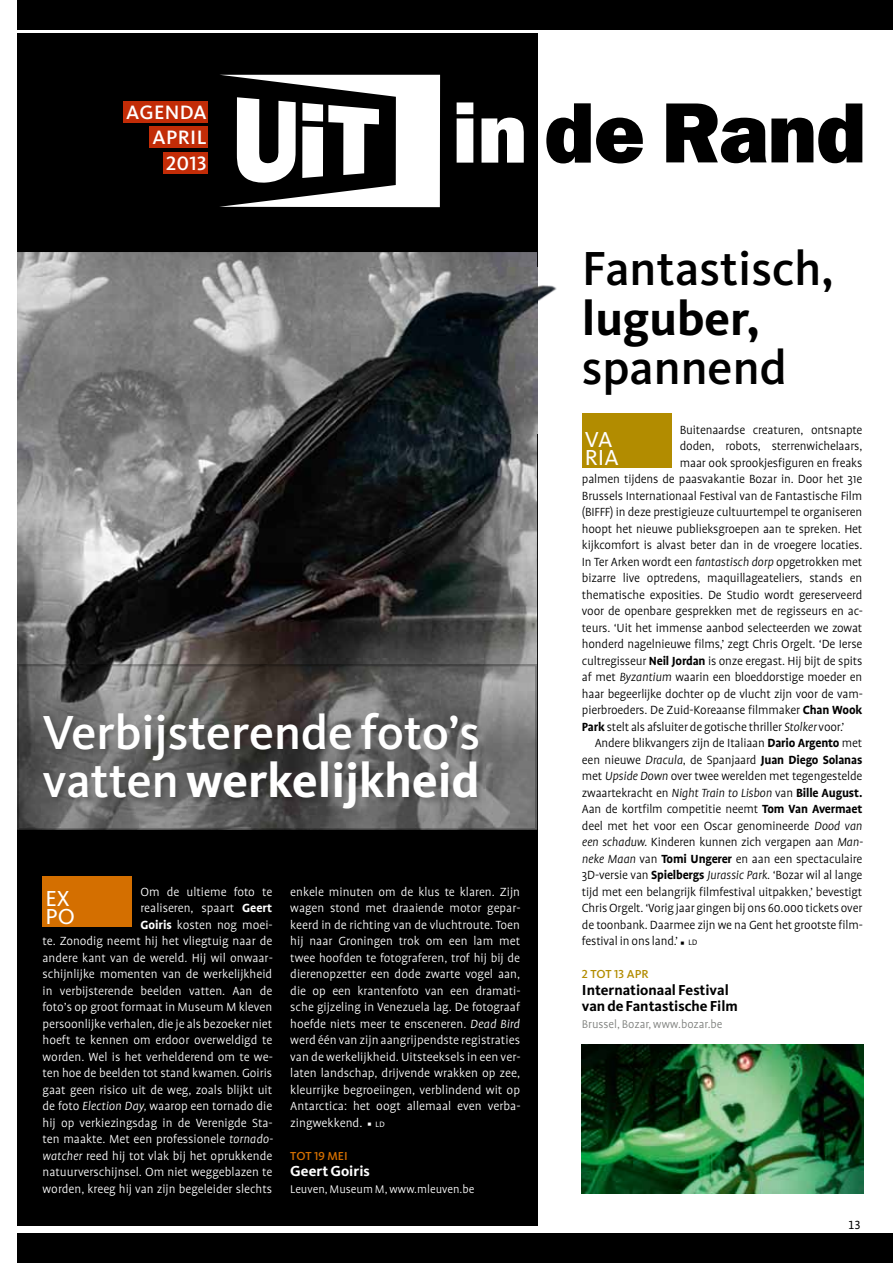
<style>
.page{position:relative;width:893px;height:1263px;background:#fff}
.page>*{position:absolute;margin:0;border:0;box-sizing:border-box;transform-origin:0 0}
.t1{font:500 49.5px/48px "Kievit";color:#fff}
.t2{font:500 49.5px "Kievit";color:#000}
.t3{font:700 49.5px "Kievit";color:#000}
.t4{font:22.5px/18px "Kievit";color:#fff}
.t5{font:20.1px/25.3px "Kievit Medium SC";letter-spacing:.02em;color:#fff;text-align:right}
.t6{font:700 15px/16.5px "Kievit";color:#000}
.t7{font:700 15px "Kievit";color:#fff}
.t8{font:300 13.5px "Profile";letter-spacing:-.01em;color:#000}
.t9{font:300 13.5px/16.5px "Profile";color:#fff;text-align:right}
.t10{font:13.5px "Profile NO";color:#000}
.t11{font:300 12.75px "Profile";color:#fff}
.t12{font:300 12.75px "Profile";color:#7c7e7b}
.t13{font:12px "Kievit Medium SC";color:#b28c00}
.t14{font:12px "Kievit Medium SC";letter-spacing:-.005em;color:#d46f00}
.s1{font-weight:700}
.s2{font-style:italic}
.s3{font-family:"Profile SC";font-size:10.5px}
</style>
<div class="page">
<div style="left:17px;top:33px;width:520px;height:1193px;background:#000"></div>
<div style="left:17px;top:0;width:876px;height:30px;background:#000"></div>
<div style="left:123px;top:101px;width:85px;height:22px;background:#c22c07"></div>
<div style="left:150px;top:127px;width:58px;height:21px;background:#c22c07"></div>
<div style="left:163px;top:152px;width:45px;height:22px;background:#c22c07"></div>
<svg style="left:220px;top:75px;width:304px;height:132px"></svg>
<svg style="left:546px;top:103px;width:316px;height:60px"></svg>
<div style="left:17px;top:1233px;width:876px;height:30px;background:#000"></div>
<img style="left:17px;top:252px;width:520px;height:412px">
<img style="left:582px;top:1044px;width:281px;height:150px">
<div style="left:43px;top:877px;width:89px;height:50px;background:#d46f00"></div>
<img style="left:343px;top:267px;width:214px;height:167px">
<div style="left:582px;top:413px;width:89px;height:55px;background:#b28c00"></div>
<img style="left:18px;top:665px;width:518px;height:164px">
<img style="left:42px;top:711px;width:443px;height:105px">
<h3 class="t5" style="left:126px;top:99px;width:82px">AGENDA<br>APRIL<br>2013</h3>
<h1 class="t1" style="left:43px;top:707px;width:439px">Verbijsterende foto’s vatten <span class="s1">werkelijkheid</span></h1>
<p class="t9" style="left:43px;top:883px;width:232px">Om de ultieme foto te<br>realiseren, spaart <span class="s1">Geert<br>Goiris</span> kosten nog moei-<br>te. Zonodig neemt hij het vliegtuig naar de andere kant van de wereld. Hij wil onwaar&shy;schijnlijke momenten van de werkelijkheid in verbijsterende beelden vatten. Aan de foto’s op groot formaat in Museum M kleven persoonlijke verhalen, die je als bezoeker niet hoeft te kennen om erdoor overweldigd te worden. Wel is het verhelderend om te we&shy;ten hoe de beelden tot stand kwamen. Goiris gaat geen risico uit de weg, zoals blijkt uit de foto <span class="s2">Election Day,</span> waarop een tornado die hij op verkiezingsdag in de Verenigde Sta&shy;ten maakte. Met een professionele <span class="s2">tornado&shy;watcher</span> reed hij tot vlak bij het oprukkende natuurverschijnsel. Om niet weggeblazen te worden, kreeg hij van zijn begeleider slechts</p>
<p class="t9" style="left:290px;top:883px;width:232px;text-align:justify">enkele minuten om de klus te klaren. Zijn wagen stond met draaiende motor gepar&shy;keerd in de richting van de vluchtroute. Toen hij naar Groningen trok om een lam met twee hoofden te fotograferen, trof hij bij de dierenopzetter een dode zwarte vogel aan, die op een krantenfoto van een dramati&shy;sche gijzeling in Venezuela lag. De fotograaf hoefde niets meer te ensceneren. <span class="s2">Dead Bird </span>werd één van zijn aangrijpendste registraties van de werkelijkheid. Uitsteeksels in een ver&shy;laten landschap, drijvende wrakken op zee, kleurrijke begroeiingen, verblindend wit op Antarctica: het oogt allemaal even verba&shy;zingwekkend. ▪ <span class="s3">ld</span></p>
<h2 class="t4" style="left:45px;top:889px;width:31px">EX<br>PO</h2>
<p class="t14" style="left:290px;top:1148px;width:59px">TOT 19 MEI</p>
<p class="t7" style="left:290px;top:1162px;width:81px">Geert Goiris</p>
<p class="t11" style="left:290px;top:1182px;width:186px">Leuven, Museum M, www.mleuven.be</p>
<h1 class="t2" style="left:582px;top:238px;width:253px">Fantastisch,</h1>
<h1 class="t3" style="left:582px;top:288px;width:180px">luguber,</h1>
<h1 class="t2" style="left:582px;top:337px;width:206px">spannend</h1>
<h2 class="t4" style="left:585px;top:430px;width:35px">VA<br>RIA</h2>
<p class="t8" style="left:680px;top:422px;width:184px">Buitenaardse creaturen, ontsnapte</p>
<p class="t8" style="left:680px;top:439px;width:184px">doden, robots, sterrenwichelaars,</p>
<p class="t8" style="left:680px;top:455px;width:184px">maar ook sprookjesfiguren en freaks</p>
<p class="t8" style="left:582px;top:472px;width:282px">palmen tijdens de paasvakantie Bozar in. Door het 31e</p>
<p class="t8" style="left:582px;top:488px;width:282px">Brussels Internationaal Festival van de Fantastische Film</p>
<p class="t8" style="left:582px;top:505px;width:282px">(BIFFF) in deze prestigieuze cultuurtempel te organiseren</p>
<p class="t8" style="left:582px;top:521px;width:282px">hoopt het nieuwe publieksgroepen aan te spreken. Het</p>
<p class="t8" style="left:582px;top:538px;width:282px">kijkcomfort is alvast beter dan in de vroegere locaties.</p>
<p class="t8" style="left:582px;top:554px;width:282px">In Ter Arken wordt een <span class="s2">fantastisch dorp</span> opgetrokken met</p>
<p class="t8" style="left:582px;top:571px;width:282px">bizarre live optredens, maquillageateliers, stands en</p>
<p class="t8" style="left:582px;top:587px;width:282px">thematische exposities. De Studio wordt gereserveerd</p>
<p class="t8" style="left:582px;top:604px;width:282px">voor de openbare gesprekken met de regisseurs en ac-</p>
<p class="t8" style="left:582px;top:620px;width:282px">teurs. ‘Uit het immense aanbod selecteerden we zowat</p>
<p class="t8" style="left:582px;top:637px;width:282px">honderd nagelnieuwe films,’ zegt Chris Orgelt. ‘De Ierse</p>
<p class="t8" style="left:582px;top:653px;width:282px">cultregisseur <span class="s1">Neil Jordan</span> is onze eregast. Hij bijt de spits</p>
<p class="t8" style="left:582px;top:670px;width:282px">af met <span class="s2">Byzantium</span> waarin een bloeddorstige moeder en</p>
<p class="t8" style="left:582px;top:686px;width:282px">haar begeerlijke dochter op de vlucht zijn voor de vam-</p>
<p class="t8" style="left:582px;top:703px;width:282px">pierbroeders. De Zuid-Koreaanse filmmaker <span class="s1">Chan Wook</span></p>
<p class="t8" style="left:582px;top:719px;width:264px"><span class="s1">Park</span> stelt als afsluiter de gotische thriller <span class="s2">Stolker</span> voor.’</p>
<p class="t8" style="left:595px;top:736px;width:269px">Andere blikvangers zijn de Italiaan <span class="s1">Dario Argento</span> met</p>
<p class="t8" style="left:582px;top:752px;width:282px">een nieuwe <span class="s2">Dracula</span>, de Spanjaard <span class="s1">Juan Diego Solanas</span></p>
<p class="t8" style="left:582px;top:769px;width:282px">met <span class="s2">Upside Down</span> over twee werelden met tegengestelde</p>
<p class="t8" style="left:582px;top:785px;width:282px">zwaartekracht en <span class="s2">Night Train to Lisbon</span> van <span class="s1">Bille August.</span></p>
<p class="t8" style="left:582px;top:802px;width:282px">Aan de kortfilm competitie neemt <span class="s1">Tom Van Avermaet</span></p>
<p class="t8" style="left:582px;top:818px;width:282px">deel met het voor een Oscar genomineerde <span class="s2">Dood van</span></p>
<p class="t8" style="left:582px;top:835px;width:283px"><span class="s2">een schaduw.</span> Kinderen kunnen zich vergapen aan <span class="s2">Man-</span></p>
<p class="t8" style="left:582px;top:851px;width:282px"><span class="s2">neke Maan</span> van <span class="s1">Tomi Ungerer</span> en aan een spectaculaire</p>
<p class="t8" style="left:582px;top:868px;width:282px">3D-versie van <span class="s1">Spielbergs</span> <span class="s2">Jurassic Park</span>. ‘Bozar wil al lange</p>
<p class="t8" style="left:582px;top:884px;width:282px">tijd met een belangrijk filmfestival uitpakken,’ bevestigt</p>
<p class="t8" style="left:582px;top:901px;width:282px">Chris Orgelt. ‘Vorig jaar gingen bij ons 60.000 tickets over</p>
<p class="t8" style="left:582px;top:917px;width:283px">de toonbank. Daarmee zijn we na Gent het grootste film-</p>
<p class="t8" style="left:582px;top:934px;width:117px">festival in ons land.’ ▪ <span class="s3">ld</span></p>
<p class="t13" style="left:582px;top:967px;width:68px">2 TOT 13 APR</p>
<p class="t6" style="left:582px;top:981px;width:157px">Internationaal Festival van de Fantastische Film</p>
<p class="t12" style="left:582px;top:1017px;width:142px">Brussel, Bozar, www.bozar.be</p>
<p class="t10" style="left:848px;top:1218px;width:14px">13</p>
</div>
